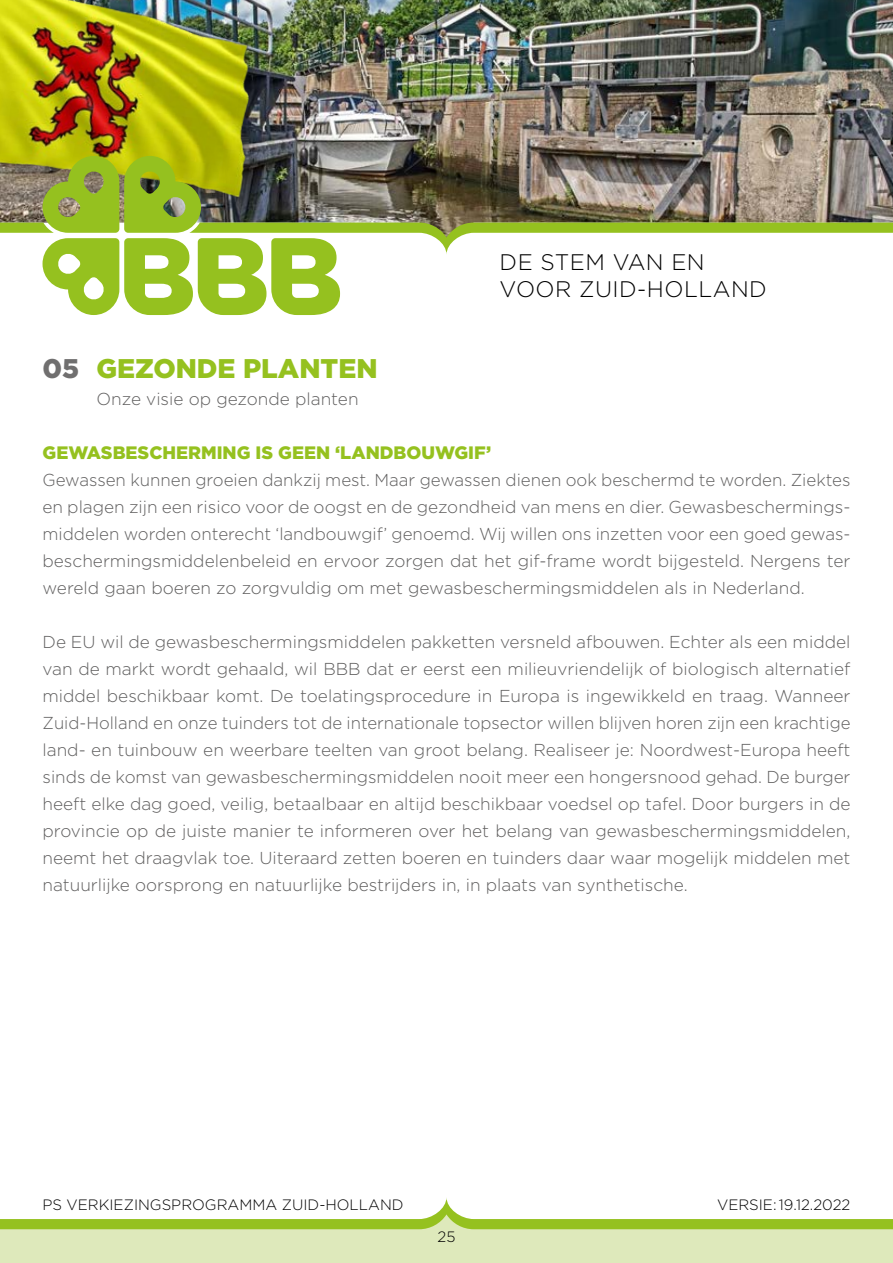
<style>
.page{position:relative;width:893px;height:1263px;background:#fff}
.page>*{position:absolute;margin:0;border:0;box-sizing:border-box;transform-origin:0 0}
.t1{font:900 27px "Gotham";color:#95c11f}
.t2{font:300 22.5px/27px "Gotham";letter-spacing:.02em;color:#000}
.t3{font:900 18px "Gotham";color:#95c11f}
.t4{font:300 17.25px/27px "Gotham";color:#5f5e5e}
.t5{font:300 15px "Gotham";color:#000}
.s1{color:#706f6f}
</style>
<div class="page">
<div style="left:0;top:1225px;width:893px;height:38px;background:#dee9bb"></div>
<img style="left:272px;top:0;width:621px;height:156px">
<img style="left:0;top:0;width:272px;height:156px">
<img style="left:0;top:156px;width:893px;height:159px">
<svg style="left:0;top:1198px;width:893px;height:32px"></svg>
<h2 class="t2" style="left:500px;top:248px;width:269px">DE STEM VAN EN<br>VOOR ZUID-HOLLAND</h2>
<h1 class="t1" style="left:43px;top:353px;width:337px"><span class="s1">05</span> GEZONDE PLANTEN</h1>
<p class="t4" style="left:97px;top:385px;width:264px">Onze visie op gezonde planten</p>
<p class="t3" style="left:43px;top:442px;width:450px">GEWASBESCHERMING IS GEEN ‘LANDBOUWGIF’</p>
<p class="t4" style="left:43px;top:466px;width:809px">Gewassen kunnen groeien dankzij mest. Maar gewassen dienen ook beschermd te worden. Ziektes en plagen zijn een risico voor de oogst en de gezondheid van mens en dier. Gewasbeschermings&shy;middelen worden onterecht ‘landbouwgif’ genoemd. Wij willen ons inzetten voor een goed gewas&shy;beschermingsmiddelenbeleid en ervoor zorgen dat het gif-frame wordt bijgesteld. Nergens ter wereld gaan boeren zo zorgvuldig om met gewasbeschermingsmiddelen als in Nederland.</p>
<p class="t4" style="left:43px;top:628px;width:809px;text-align:justify">De EU wil de gewasbeschermingsmiddelen pakketten versneld afbouwen. Echter als een middel van de markt wordt gehaald, wil BBB dat er eerst een milieuvriendelijk of biologisch alternatief middel beschikbaar komt. De toelatingsprocedure in Europa is ingewikkeld en traag. Wanneer Zuid-Holland en onze tuinders tot de internationale topsector willen blijven horen zijn een krachtige land- en tuinbouw en weerbare teelten van groot belang. Realiseer je: Noordwest-Europa heeft sinds de komst van gewasbeschermingsmiddelen nooit meer een hongersnood gehad. De burger heeft elke dag goed, veilig, betaalbaar en altijd beschikbaar voedsel op tafel. Door burgers in de provincie op de juiste manier te informeren over het belang van gewasbeschermingsmiddelen, neemt het draagvlak toe. Uiteraard zetten boeren en tuinders daar waar mogelijk middelen met natuurlijke oorsprong en natuurlijke bestrijders in, in plaats van synthetische.</p>
<p class="t5" style="left:43px;top:1196px;width:363px">PS VERKIEZINGSPROGRAMMA ZUID-HOLLAND</p>
<p class="t5" style="left:437px;top:1229px;width:19px">25</p>
<p class="t5" style="left:717px;top:1196px;width:135px">VERSIE: 19.12.2022</p>
</div>
